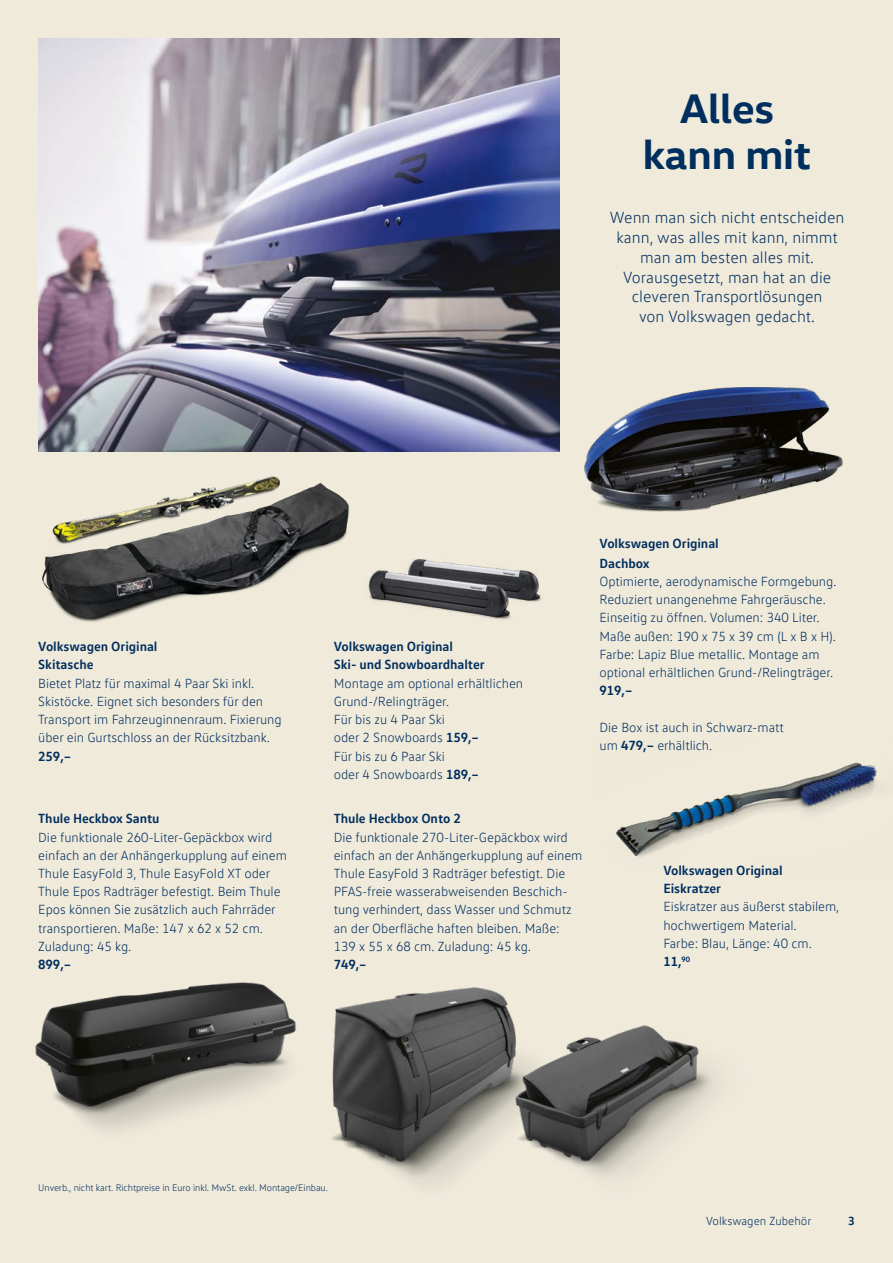
<style>
.page{position:relative;width:893px;height:1263px;background:#f0eadb}
.page>*{position:absolute;margin:0;border:0;box-sizing:border-box;transform-origin:0 0}
.t1{font:700 42px/46.2px "VW Head";letter-spacing:-.005em;color:#002e5e;text-align:center}
.t2{font:300 16.5px/19.8px "VW Text";color:#002e5e;text-align:center}
.t3{font:300 13.5px/18.3px "VW Text";letter-spacing:-.005em;color:#002e5e}
.t4{font:700 13.5px/18.1px "VW Text";letter-spacing:-.005em;color:#002e5e}
.t5{font:300 12px "VW Text";color:#002e5e}
.t6{font:700 12px "VW Text";color:#002e5e}
.t7{font:300 9.75px "VW Text";letter-spacing:-.01em;color:#002e5e}
.s1{font-weight:700}
</style>
<div class="page">
<img style="left:38px;top:38px;width:521px;height:413px">
<img style="left:373px;top:559px;width:168px;height:61px">
<img style="left:42px;top:476px;width:331px;height:146px">
<img style="left:584px;top:387px;width:259px;height:125px">
<img style="left:616px;top:762px;width:261px;height:96px">
<img style="left:331px;top:987px;width:148px;height:196px">
<img style="left:479px;top:988px;width:237px;height:190px">
<img style="left:35px;top:982px;width:261px;height:149px">
<h1 class="t1" style="left:643px;top:83px;width:170px">Alles kann mit</h1>
<p class="t2" style="left:610px;top:207px;width:236px">Wenn man sich nicht entscheiden kann, was alles mit kann, nimmt man am besten alles mit.<br>Vorausgesetzt, man hat an die cleveren Transportlösungen<br>von Volkswagen gedacht.</p>
<p class="t4" style="left:38px;top:637px;width:121px">Volkswagen Original<br>Skitasche</p>
<p class="t3" style="left:38px;top:674px;width:245px">Bietet Platz für maximal 4 Paar Ski inkl.<br>Skistöcke. Eignet sich besonders für den Transport im Fahrzeuginnenraum. Fixierung über ein Gurtschloss an der Rücksitzbank.</p>
<p class="t4" style="left:38px;top:746px;width:34px">259,–</p>
<p class="t4" style="left:38px;top:809px;width:123px">Thule Heckbox Santu</p>
<p class="t3" style="left:38px;top:828px;width:250px">Die funktionale 260-Liter-Gepäckbox wird einfach an der Anhängerkupplung auf einem Thule EasyFold 3, Thule EasyFold XT oder Thule Epos Radträger befestigt. Beim Thule Epos können Sie zusätzlich auch Fahrräder transportieren. Maße: 147 x 62 x 52 cm.<br>Zuladung: 45 kg.</p>
<p class="t4" style="left:38px;top:955px;width:34px">899,–</p>
<p class="t4" style="left:334px;top:637px;width:152px">Volkswagen Original<br>Ski- und Snowboardhalter</p>
<p class="t3" style="left:334px;top:674px;width:191px">Montage am optional erhältlichen<br>Grund-/Relingträger.<br>Für bis zu 4 Paar Ski<br>oder 2 Snowboards <span class="s1">159,–<br></span>Für bis zu 6 Paar Ski<br>oder 4 Snowboards <span class="s1">189,–</span></p>
<p class="t4" style="left:334px;top:809px;width:129px">Thule Heckbox Onto 2</p>
<p class="t3" style="left:334px;top:828px;width:250px">Die funktionale 270-Liter-Gepäckbox wird einfach an der Anhängerkupplung auf einem Thule EasyFold 3 Radträger befestigt. Die PFAS-freie wasserabweisenden Beschich&shy;tung verhindert, dass Wasser und Schmutz an der Oberfläche haften bleiben. Maße:<br>139 x 55 x 68 cm. Zuladung: 45 kg.</p>
<p class="t4" style="left:334px;top:955px;width:34px">749,–</p>
<p class="t4" style="left:600px;top:533px;width:121px;line-height:19.8px">Volkswagen Original<br>Dachbox</p>
<p class="t3" style="left:600px;top:572px;width:238px">Optimierte, aerodynamische Formgebung.<br>Reduziert unangenehme Fahrgeräusche.<br>Einseitig zu öffnen. Volumen: 340 Liter.<br>Maße außen: 190 x 75 x 39 cm (L x B x H).<br>Farbe: Lapiz Blue metallic. Montage am optional erhältlichen Grund-/Relingträger.</p>
<p class="t4" style="left:600px;top:681px;width:34px">919,–</p>
<p class="t3" style="left:600px;top:718px;width:186px">Die Box ist auch in Schwarz-matt um <span class="s1">479,–</span> erhältlich.</p>
<p class="t4" style="left:663px;top:861px;width:121px">Volkswagen Original<br>Eiskratzer</p>
<p class="t3" style="left:663px;top:897px;width:177px">Eiskratzer aus äußerst stabilem, hochwertigem Material.<br>Farbe: Blau, Länge: 40 cm.<br><span class="s1">11,</span><sup>90</sup></p>
<p class="t7" style="left:38px;top:1181px;width:291px">Unverb., nicht kart. Richtpreise in Euro inkl. MwSt. exkl. Montage/Einbau.</p>
<p class="t5" style="left:706px;top:1213px;width:107px">Volkswagen Zubehör</p>
<p class="t6" style="left:848px;top:1213px;width:8px">3</p>
</div>
